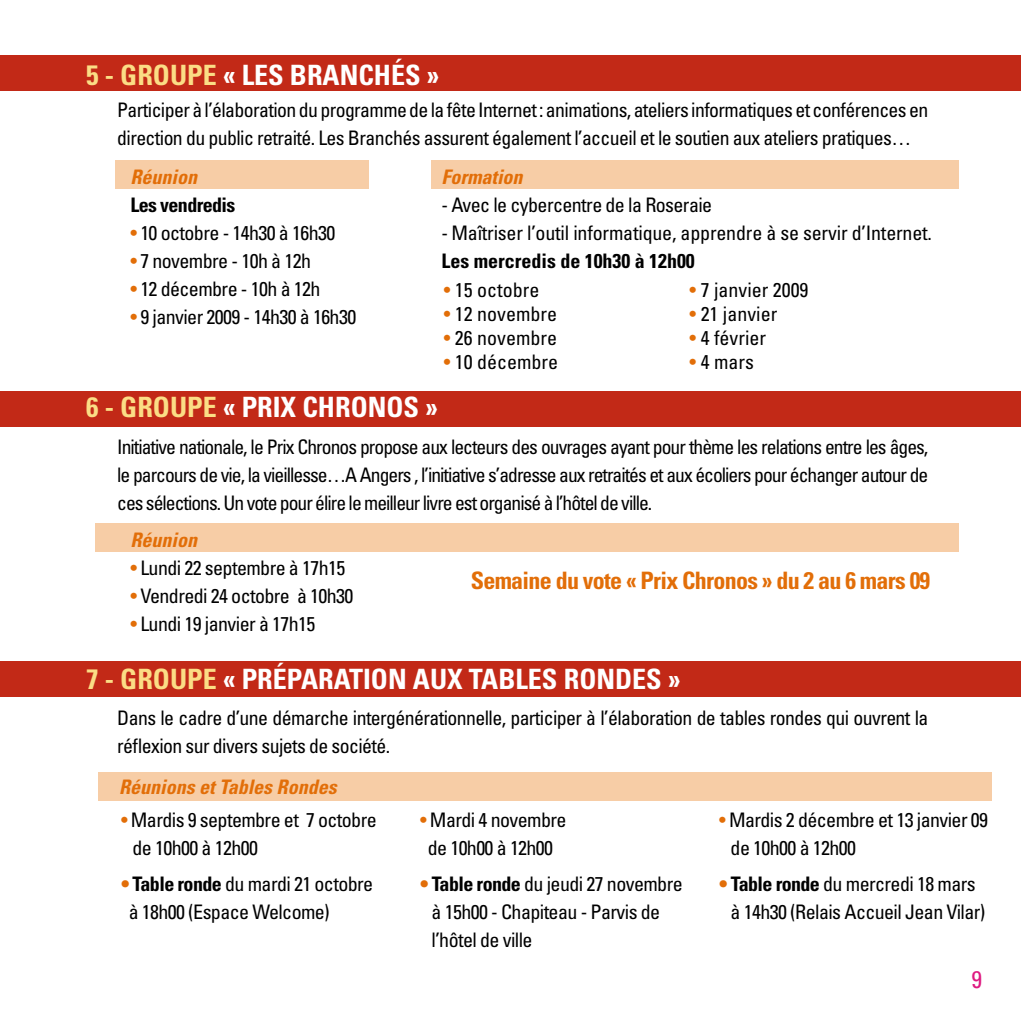
<style>
.page{position:relative;width:1021px;height:1021px;background:#fff}
.page>*{position:absolute;margin:0;border:0;box-sizing:border-box;transform-origin:0 0}
.t1{font:700 condensed 28px "Univers";color:#fff}
.t2{font:700 condensed 24px "Univers";letter-spacing:-.03em;color:#e26e08}
.t3{font:condensed 24px "Univers";color:#de1a81}
.t4{font:condensed 20px/28px "Univers";letter-spacing:-.03em;color:#000}
.t5{font:condensed 20px "Univers";letter-spacing:-.01em;color:#000}
.t6{font:italic 700 condensed 20px "Univers";color:#e26e08}
.t7{font:700 condensed 20px "Univers";color:#000}
.t8{font:condensed 20px "Univers";color:#000}
.t9{font:700 condensed 20px "Univers";letter-spacing:-.03em;color:#000}
.s1{color:#fbdd85}
.s2{color:#e26e08}
.s3{font-weight:700;color:#e26e08}
.s4{font-weight:700}
</style>
<div class="page">
<div style="left:98px;top:772px;width:893px;height:29px;background:#f7cda6"></div>
<div style="left:0;top:391px;width:1020px;height:36px;background:#c22917"></div>
<div style="left:0;top:661px;width:1020px;height:35px;background:#c22917"></div>
<div style="left:0;top:55px;width:1020px;height:35px;background:#c22917"></div>
<div style="left:115px;top:160px;width:254px;height:29px;background:#f7cda6"></div>
<div style="left:431px;top:160px;width:527px;height:29px;background:#f7cda6"></div>
<div style="left:95px;top:523px;width:863px;height:29px;background:#f7cda6"></div>
<h1 class="t1" style="left:86px;top:57px;width:355px"><span class="s1">5 - Groupe</span> « Les branchés »</h1>
<p class="t4" style="left:117px;top:95px;width:812px">Participer à l’élaboration du programme de la fête I nternet : animations, ateliers informatiques et conférences en direction du public retraité. Les Branchés assurent également l’accueil et le soutien aux ateliers pratiques…</p>
<p class="t6" style="left:130px;top:164px;width:68px">Réunion</p>
<p class="t9" style="left:130px;top:192px;width:106px">Les vendredis</p>
<p class="t4" style="left:130px;top:218px;width:206px"><span class="s2">•</span> 10 octobre - 14h30 à 16h30</p>
<p class="t4" style="left:130px;top:246px;width:182px"><span class="s2">•</span> 7 novembre - 10h à 12h</p>
<p class="t4" style="left:130px;top:274px;width:191px"><span class="s2">•</span> 12 décembre - 10h à 12h</p>
<p class="t4" style="left:130px;top:302px;width:227px"><span class="s2">•</span> 9 janvier 2009 - 14h30 à 16h30</p>
<p class="t6" style="left:441px;top:164px;width:83px">Formation</p>
<p class="t4" style="left:441px;top:190px;width:272px">- Avec le cybercentre de la Roseraie</p>
<p class="t5" style="left:441px;top:220px;width:492px">- Maîtriser l’outil informatique, apprendre à se servir d’I nternet.</p>
<p class="t7" style="left:441px;top:248px;width:255px">Les mercredis de 10h30 à 12h00</p>
<p class="t4" style="left:444px;top:276px;width:97px"><span class="s2">•</span> 15 octobre</p>
<p class="t4" style="left:444px;top:300px;width:115px"><span class="s2">•</span> 12 novembre</p>
<p class="t4" style="left:444px;top:324px;width:115px"><span class="s2">•</span> 26 novembre</p>
<p class="t8" style="left:444px;top:349px;width:116px"><span class="s2">•</span> 10 décembre</p>
<p class="t8" style="left:689px;top:277px;width:120px"><span class="s2">•</span> 7 janvier 2009</p>
<p class="t4" style="left:689px;top:300px;width:89px"><span class="s2">•</span> 21 janvier</p>
<p class="t4" style="left:689px;top:324px;width:78px"><span class="s2">•</span> 4 février</p>
<p class="t4" style="left:689px;top:348px;width:66px"><span class="s2">•</span> 4 mars</p>
<h1 class="t1" style="left:86px;top:390px;width:353px"><span class="s1">6 - Groupe</span> « Prix Chronos »</h1>
<p class="t4" style="left:117px;top:432px;width:812px;text-align:justify">I nitiative nationale, le Prix Chronos propose aux lecteurs des ouvrages ayant pour thème les relations entre les âges, le parcours de vie, la vieillesse…A Angers , l’initiative s’adresse aux retraités et aux écoliers pour échanger autour de ces sélections. Un vote pour élire le meilleur livre est organisé à l’hôtel de ville.</p>
<p class="t6" style="left:130px;top:527px;width:68px">Réunion</p>
<p class="t4" style="left:130px;top:553px;width:216px"><span class="s2">•</span> Lundi 22 septembre à 17h15</p>
<p class="t4" style="left:130px;top:581px;width:224px"><span class="s2">•</span> Vendredi 24 octobre à 10h30</p>
<p class="t4" style="left:130px;top:609px;width:186px"><span class="s2">•</span> Lundi 19 janvier à 17h15</p>
<p class="t2" style="left:471px;top:565px;width:461px">Semaine du vote « Prix Chronos » du 2 au 6 mars 09</p>
<h1 class="t1" style="left:86px;top:662px;width:444px"><span class="s1">7 - Groupe</span> « Préparation aux tables</h1>
<h1 class="t1" style="left:563px;top:662px;width:118px">rondes »</h1>
<p class="t4" style="left:117px;top:704px;width:812px">Dans le cadre d’une démarche intergénérationnelle, participer à l’élaboration de tables rondes qui ouvrent la réflexion sur divers sujets de société.</p>
<p class="t6" style="left:119px;top:775px;width:219px">Réunions et Tables Rondes</p>
<p class="t4" style="left:132px;top:805px;width:246px;text-indent:-12px"><span class="s2">•</span> Mardis 9 septembre et 7 octobre de 10h00 à 12h00</p>
<p class="t4" style="left:129px;top:869px;width:246px;text-indent:-8px"><span class="s3">•</span> <span class="s4">Table ronde</span> du mardi 21 octobre à 18h00 (Espace Welcome)</p>
<p class="t4" style="left:420px;top:805px;width:148px;text-align:center"><span class="s2">•</span> Mardi 4 novembre de 10h00 à 12h00</p>
<p class="t4" style="left:431px;top:869px;width:253px;text-indent:-12px"><span class="s3">•</span> <span class="s4">Table ronde</span> du jeudi 27 novembre à 15h00 - Chapiteau - Parvis de l’hôtel de ville</p>
<p class="t4" style="left:730px;top:805px;width:259px;text-indent:-12px"><span class="s2">•</span> Mardis 2 décembre et 13 janvier 09 de 10h00 à 12h00</p>
<p class="t4" style="left:719px;top:869px;width:268px;text-align:center"><span class="s3">•</span> <span class="s4">Table ronde</span> du mercredi 18 mars à 14h30 (Relais Accueil Jean Vilar)</p>
<p class="t3" style="left:971px;top:963px;width:12px">9</p>
</div>
